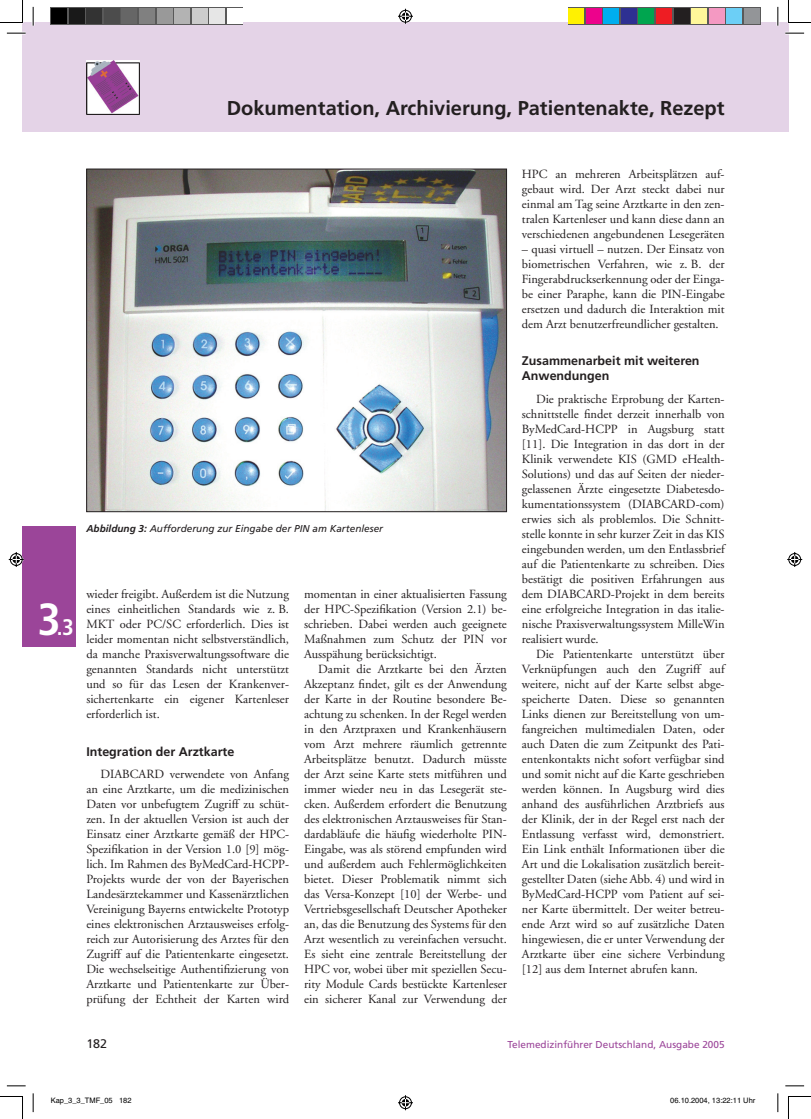
<style>
.page{position:relative;width:811px;height:1119px;background:#fff}
.page>*{position:absolute;margin:0;border:0;box-sizing:border-box;transform-origin:0 0}
.t1{font:700 condensed 22.5px "Frutiger";color:#fff}
.t2{font:700 20px "Frutiger";color:#231f20}
.t3{font:12.5px/15px "Adobe Garamond";color:#231f20;text-align:justify}
.t4{font:700 12.5px/15px "Frutiger";color:#231f20}
.t5{font:12.5px "Frutiger";color:#231f20}
.t6{font:italic 10px "Frutiger";color:#231f20}
.t7{font:10px "Frutiger";color:#9b4599}
.t8{font:7.5px "Helvetica";color:#000}
.s1{font-size:45px}
.s2{font-weight:700}
</style>
<div class="page">
<div style="left:22px;top:23px;width:755px;height:109px;background:#e4d3e7"></div>
<img style="left:86px;top:61px;width:53px;height:54px">
<div style="left:22px;top:526px;width:54px;height:120px;background:#9b4599"></div>
<div style="left:777px;top:23px;width:11px;height:109px;background:#e4d3e7"></div>
<img style="left:88px;top:171px;width:416px;height:339px">
<div style="left:86px;top:169px;width:420px;height:343px;border:1px solid #231f20"></div>
<hr style="left:7px;top:32px;width:19px;height:3px;background:#fff">
<hr style="left:785px;top:32px;width:18px;height:3px;background:#fff">
<hr style="left:32px;top:7px;width:3px;height:19px;background:#fff">
<hr style="left:776px;top:7px;width:3px;height:19px;background:#fff">
<svg style="left:7px;top:33px;width:19px;height:1px"></svg>
<svg style="left:785px;top:33px;width:18px;height:1px"></svg>
<svg style="left:7px;top:1085px;width:19px;height:1px"></svg>
<svg style="left:785px;top:1085px;width:18px;height:1px"></svg>
<svg style="left:33px;top:7px;width:1px;height:19px"></svg>
<svg style="left:33px;top:1093px;width:1px;height:19px"></svg>
<svg style="left:777px;top:7px;width:1px;height:19px"></svg>
<svg style="left:777px;top:1093px;width:1px;height:19px"></svg>
<svg style="left:0;top:0;width:23px;height:23px"></svg>
<svg style="left:0;top:1096px;width:23px;height:23px"></svg>
<svg style="left:788px;top:0;width:22px;height:23px"></svg>
<svg style="left:788px;top:1096px;width:22px;height:23px"></svg>
<svg style="left:396px;top:8px;width:18px;height:16px"></svg>
<svg style="left:398px;top:1095px;width:15px;height:16px"></svg>
<svg style="left:8px;top:552px;width:16px;height:15px"></svg>
<svg style="left:787px;top:552px;width:16px;height:15px"></svg>
<svg style="left:51px;top:8px;width:192px;height:17px"></svg>
<div style="left:52px;top:9px;width:15px;height:15px;background:#000"></div>
<div style="left:69px;top:9px;width:15px;height:15px;background:#191919"></div>
<div style="left:87px;top:9px;width:15px;height:15px;background:#333"></div>
<div style="left:104px;top:9px;width:15px;height:15px;background:#4c4c4c"></div>
<div style="left:122px;top:9px;width:15px;height:15px;background:#666"></div>
<div style="left:139px;top:9px;width:15px;height:15px;background:#808080"></div>
<div style="left:157px;top:9px;width:15px;height:15px;background:#999"></div>
<div style="left:174px;top:9px;width:15px;height:15px;background:#b3b3b3"></div>
<div style="left:192px;top:9px;width:15px;height:15px;background:#ccc"></div>
<div style="left:209px;top:9px;width:15px;height:15px;background:#e6e6e6"></div>
<div style="left:227px;top:9px;width:15px;height:15px;background:#fff"></div>
<svg style="left:567px;top:8px;width:193px;height:17px"></svg>
<div style="left:568px;top:9px;width:15px;height:15px;background:#fff101"></div>
<div style="left:586px;top:9px;width:15px;height:15px;background:#ed028c"></div>
<div style="left:603px;top:9px;width:15px;height:15px;background:#00aeef"></div>
<div style="left:621px;top:9px;width:15px;height:15px;background:#2e3092"></div>
<div style="left:638px;top:9px;width:15px;height:15px;background:#00a54f"></div>
<div style="left:656px;top:9px;width:15px;height:15px;background:#ee1d23"></div>
<div style="left:673px;top:9px;width:15px;height:15px;background:#231f20"></div>
<div style="left:691px;top:9px;width:15px;height:15px;background:#fff79a"></div>
<div style="left:708px;top:9px;width:15px;height:15px;background:#f499c2"></div>
<div style="left:726px;top:9px;width:15px;height:15px;background:#6ccff6"></div>
<div style="left:743px;top:9px;width:15px;height:15px;background:#939598"></div>
<h2 class="t2" style="left:227px;top:100px;width:499px">Dokumentation, Archivierung, Patientenakte, Rezept</h2>
<h1 class="t1" style="left:38px;top:618px;width:38px"><span class="s1">3</span>.3</h1>
<p class="t6" style="left:86px;top:524px;width:298px"><span class="s2">Abbildung 3:</span> Aufforderung zur Eingabe der PIN am Kartenleser</p>
<p class="t3" style="left:86px;top:588px;width:204px">wieder freigibt. Außerdem ist die Nutzung eines einheitlichen Standards wie z. B.<br>MKT oder PC/SC erforderlich. Dies ist leider momentan nicht selbstverständlich, da manche Praxisverwaltungssoftware die genannten Standards nicht unterstützt und so für das Lesen der Krankenver&shy;sichertenkarte ein eigener Kartenleser erforderlich ist.</p>
<p class="t4" style="left:86px;top:744px;width:149px">Integration der Arztkarte</p>
<p class="t3" style="left:86px;top:768px;width:204px;text-indent:14px">DIABCARD verwendete von Anfang an eine Arztkarte, um die medizinischen Daten vor unbefugtem Zugriff zu schüt&shy;zen. In der aktuellen Version ist auch der Einsatz einer Arztkarte gemäß der HPC-Spezifikation in der Version 1.0 [9] mög&shy;lich. Im Rahmen des ByMedCard-HCPP-Projekts wurde der von der Bayerischen Landesärztekammer und Kassenärztlichen Vereinigung Bayerns entwickelte Prototyp eines elektronischen Arztausweises erfolg&shy;reich zur Autorisierung des Arztes für den Zugriff auf die Patientenkarte eingesetzt.<br>Die wechselseitige Authentifizierung von Arztkarte und Patientenkarte zur Über&shy;prüfung der Echtheit der Karten wird</p>
<p class="t3" style="left:304px;top:588px;width:204px">momentan in einer aktualisierten Fassung der HPC-Spezifikation (Version 2.1) be&shy;schrieben. Dabei werden auch geeignete Maßnahmen zum Schutz der PIN vor Ausspähung berücksichtigt.</p>
<p class="t3" style="left:304px;top:663px;width:204px;text-indent:14px">Damit die Arztkarte bei den Ärzten Akzeptanz findet, gilt es der Anwendung der Karte in der Routine besondere Be&shy;achtung zu schenken. In der Regel werden in den Arztpraxen und Krankenhäusern vom Arzt mehrere räumlich getrennte Arbeitsplätze benutzt. Dadurch müsste der Arzt seine Karte stets mitführen und immer wieder neu in das Lesegerät ste&shy;cken. Außerdem erfordert die Benutzung des elektronischen Arztausweises für Stan&shy;dardabläufe die häufig wiederholte PIN-Eingabe, was als störend empfunden wird und außerdem auch Fehlermöglichkeiten bietet. Dieser Problematik nimmt sich das Versa-Konzept [10] der Werbe- und Vertriebsgesellschaft Deutscher Apotheker an, das die Benutzung des Systems für den Arzt wesentlich zu vereinfachen versucht.<br>Es sieht eine zentrale Bereitstellung der HPC vor, wobei über mit speziellen Secu&shy;rity Module Cards bestückte Kartenleser ein sicherer Kanal zur Verwendung der</p>
<p class="t3" style="left:521px;top:168px;width:204px">HPC an mehreren Arbeitsplätzen auf&shy;gebaut wird. Der Arzt steckt dabei nur einmal am Tag seine Arztkarte in den zen&shy;tralen Kartenleser und kann diese dann an verschiedenen angebundenen Lesegeräten</p>
<p class="t3" style="left:521px;top:243px;width:204px">– quasi virtuell – nutzen. Der Einsatz von biometrischen Verfahren, wie z. B. der Fingerabdruckserkennung oder der Einga&shy;be einer Paraphe, kann die PIN-Eingabe ersetzen und dadurch die Interaktion mit dem Arzt benutzerfreundlicher gestalten.</p>
<p class="t4" style="left:521px;top:354px;width:179px">Zusammenarbeit mit weiteren<br>Anwendungen</p>
<p class="t3" style="left:521px;top:393px;width:204px;text-indent:14px">Die praktische Erprobung der Karten&shy;schnittstelle findet derzeit innerhalb von ByMedCard-HCPP in Augsburg statt [11]. Die Integration in das dort in der Klinik verwendete KIS (GMD eHealth-Solutions) und das auf Seiten der nieder&shy;gelassenen Ärzte eingesetzte Diabetesdo&shy;kumentationssystem (DIABCARD-com) erwies sich als problemlos. Die Schnitt&shy;stelle konnte in sehr kurzer Zeit in das KIS eingebunden werden, um den Entlassbrief auf die Patientenkarte zu schreiben. Dies bestätigt die positiven Erfahrungen aus dem DIABCARD-Projekt in dem bereits eine erfolgreiche Integration in das italie&shy;nische Praxisverwaltungssystem MilleWin realisiert wurde.</p>
<p class="t3" style="left:521px;top:648px;width:204px;text-indent:14px">Die Patientenkarte unterstützt über Verknüpfungen auch den Zugriff auf weitere, nicht auf der Karte selbst abge&shy;speicherte Daten. Diese so genannten Links dienen zur Bereitstellung von um&shy;fangreichen multimedialen Daten, oder auch Daten die zum Zeitpunkt des Pati&shy;entenkontakts nicht sofort verfügbar sind und somit nicht auf die Karte geschrieben werden können. In Augsburg wird dies anhand des ausführlichen Arztbriefs aus der Klinik, der in der Regel erst nach der Entlassung verfasst wird, demonstriert.<br>Ein Link enthält Informationen über die Art und die Lokalisation zusätzlich bereit&shy;gestellter Daten (siehe Abb. 4) und wird in ByMedCard-HCPP vom Patient auf sei&shy;ner Karte übermittelt. Der weiter betreu&shy;ende Arzt wird so auf zusätzliche Daten hingewiesen, die er unter Verwendung der Arztkarte über eine sichere Verbindung [12] aus dem Internet abrufen kann.</p>
<p class="t5" style="left:86px;top:1038px;width:22px">182</p>
<p class="t7" style="left:507px;top:1040px;width:219px">Telemedizinführer Deutschland, Ausgabe 2005</p>
<p class="t8" style="left:51px;top:1098px;width:82px">Kap_3_3_TMF_05 182</p>
<p class="t8" style="left:670px;top:1098px;width:87px">06.10.2004, 13:22:11 Uhr</p>
</div>
